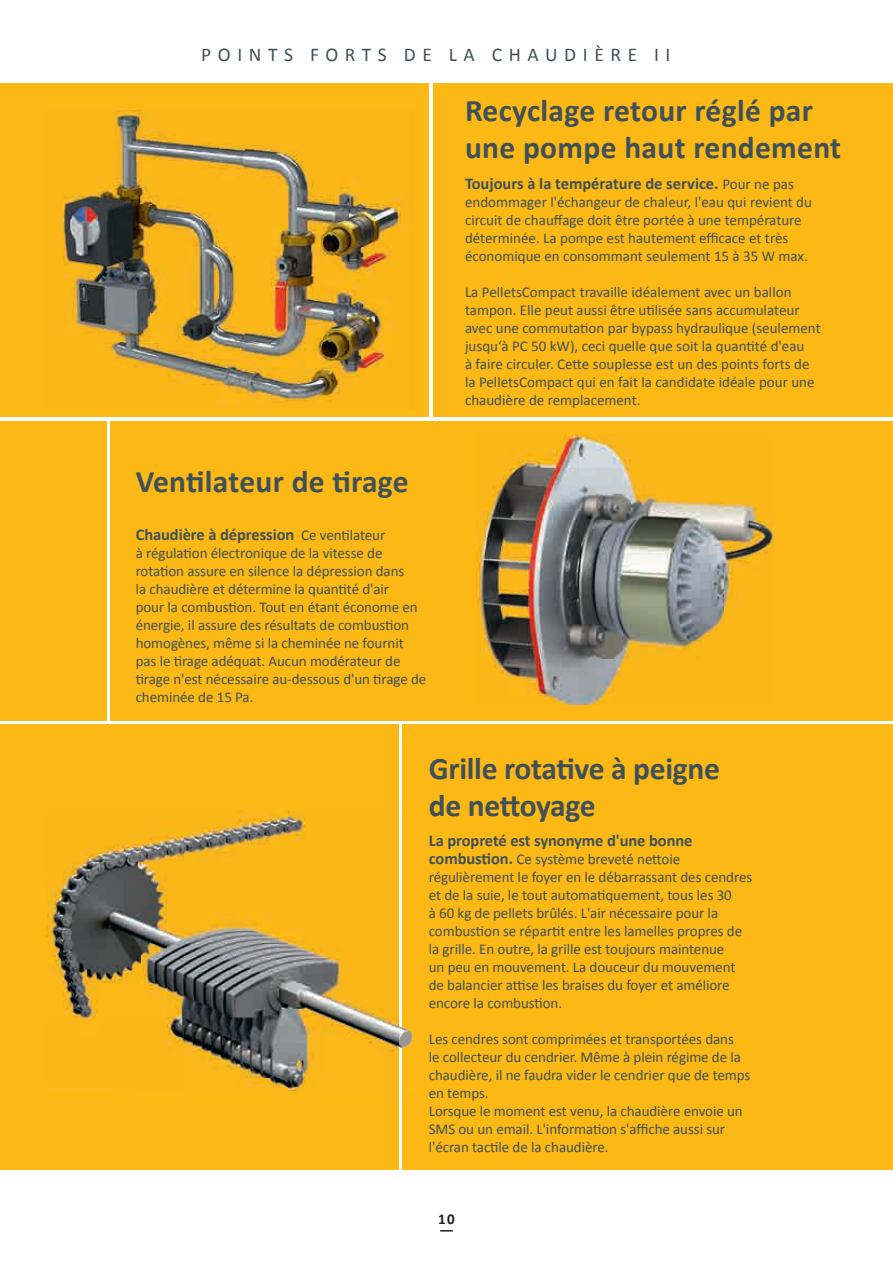
<style>
.page{position:relative;width:893px;height:1263px;background:#fff}
.page>*{position:absolute;margin:0;border:0;box-sizing:border-box;transform-origin:0 0}
.t1{font:700 31.5px/37.5px "Calibri";color:#3f5059}
.t2{font:19.5px "Calibri";letter-spacing:.34em;color:#3f5059}
.t3{font:700 16.5px "Calibri";letter-spacing:-.005em;color:#3f5059}
.t4{font:15px/18px "Calibri";letter-spacing:-.005em;color:#3f5059}
.t5{font:700 15px "Calibri";color:#231f20}
.s1{font-weight:400;font-size:15px}
.s2{font-weight:700;font-size:16.5px}
</style>
<div class="page">
<svg style="left:440px;top:1230px;width:13px;height:1px"></svg>
<div style="left:0;top:724px;width:398px;height:446px;background:#fcb814"></div>
<div style="left:111px;top:421px;width:782px;height:299px;background:#fcb814"></div>
<div style="left:403px;top:724px;width:490px;height:446px;background:#fcb814"></div>
<div style="left:0;top:83px;width:429px;height:334px;background:#fcb814"></div>
<div style="left:434px;top:83px;width:459px;height:334px;background:#fcb814"></div>
<img style="left:62px;top:110px;width:348px;height:293px">
<div style="left:0;top:421px;width:106px;height:299px;background:#fcb814"></div>
<img style="left:47px;top:810px;width:366px;height:280px">
<img style="left:476px;top:434px;width:298px;height:271px">
<h2 class="t2" style="left:201px;top:42px;width:471px">POINTS FORTS DE LA CHAUDIÈRE II</h2>
<h1 class="t1" style="left:136px;top:462px;width:275px">Ventilateur de tirage</h1>
<p class="t3" style="left:136px;top:524px;width:251px">Chaudière à dépression <span class="s1">Ce ventilateur</span></p>
<p class="t4" style="left:136px;top:544px;width:292px">à régulation électronique de la vitesse de rotation assure en silence la dépression dans<br>la chaudière et détermine la quantité d'air<br>pour la combustion. Tout en étant économe en énergie, il assure des résultats de combustion homogènes, même si la cheminée ne fournit pas le tirage adéquat. Aucun modérateur de tirage n'est nécessaire au-dessous d'un tirage de cheminée de 15 Pa.</p>
<h1 class="t1" style="left:465px;top:92px;width:378px">Recyclage retour réglé par une pompe haut rendement</h1>
<p class="t3" style="left:465px;top:173px;width:330px">Toujours à la température de service. <span class="s1">Pour ne pas</span></p>
<p class="t4" style="left:465px;top:193px;width:348px">endommager l'échangeur de chaleur, l'eau qui revient du circuit de chauffage doit être portée à une température déterminée. La pompe est hautement efficace et très économique en consommant seulement 15 à 35 W max.</p>
<p class="t4" style="left:465px;top:283px;width:357px">La PelletsCompact travaille idéalement avec un ballon tampon. Elle peut aussi être utilisée sans accumulateur avec une commutation par bypass hydraulique (seulement jusqu‘à PC 50 kW), ceci quelle que soit la quantité d'eau<br>à faire circuler. Cette souplesse est un des points forts de la PelletsCompact qui en fait la candidate idéale pour une chaudière de remplacement.</p>
<h1 class="t1" style="left:429px;top:750px;width:293px">Grille rotative à peigne de nettoyage</h1>
<p class="t3" style="left:429px;top:830px;width:265px">La propreté est synonyme d'une bonne</p>
<p class="t4" style="left:429px;top:850px;width:325px"><span class="s2">combustion.</span> Ce système breveté nettoie régulièrement le foyer en le débarrassant des cendres et de la suie, le tout automatiquement, tous les 30<br>à 60 kg de pellets brûlés. L'air nécessaire pour la combustion se répartit entre les lamelles propres de la grille. En outre, la grille est toujours maintenue<br>un peu en mouvement. La douceur du mouvement de balancier attise les braises du foyer et améliore encore la combustion.</p>
<p class="t4" style="left:429px;top:1030px;width:323px">Les cendres sont comprimées et transportées dans<br>le collecteur du cendrier. Même à plein régime de la chaudière, il ne faudra vider le cendrier que de temps en temps.<br>Lorsque le moment est venu, la chaudière envoie un SMS ou un email. L'information s'affiche aussi sur l'écran tactile de la chaudière.</p>
<p class="t5" style="left:438px;top:1209px;width:18px">10</p>
</div>
